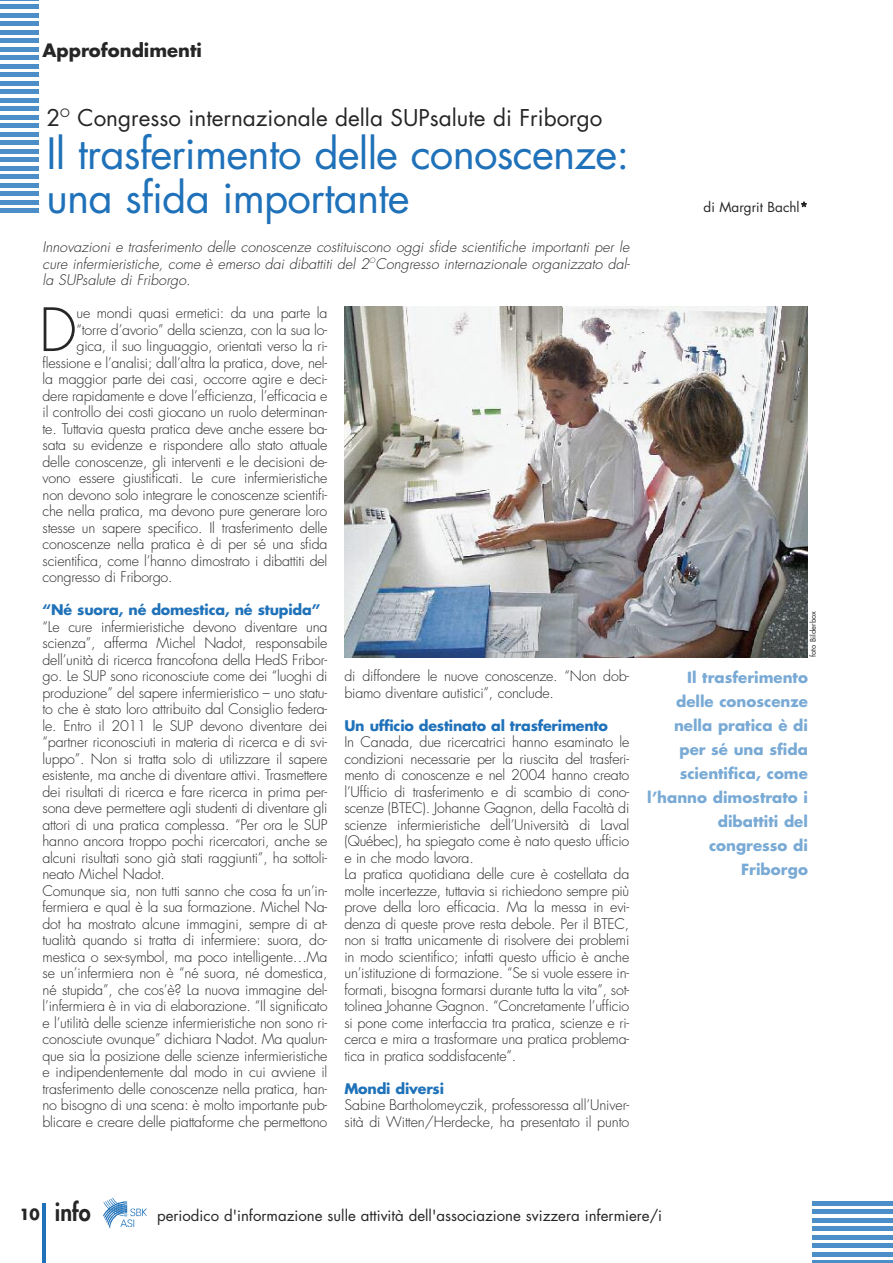
<style>
.page{position:relative;width:893px;height:1263px;background:#fff}
.page>*{position:absolute;margin:0;border:0;box-sizing:border-box;transform-origin:0 0}
.t1{font:300 58.05px "Futura";color:#272627}
.t2{font:42px/43.5px "Futura";letter-spacing:-.02em;color:#1f71b9}
.t3{font:800 24px "Futura";color:#272627;scale:.91 1}
.t4{font:22.5px "Futura";color:#272627}
.t5{font:700 18px "Futura";color:#272627}
.t6{font:700 15px/24px "Futura";color:#79aad5;text-align:right}
.t7{font:15px "Futura";color:#272627}
.t8{font:300 14.25px/16.5px "Futura";letter-spacing:-.015em;color:#272627}
.t9{font:italic 300 14.25px/16.5px "Futura";letter-spacing:.005em;color:#272627;text-align:justify}
.t10{font:700 14.25px "Futura";letter-spacing:-.015em;color:#1f71b9}
.t11{font:13.5px "Futura";color:#272627}
.t12{font:7.5px "Futura";color:#272627}
.s1{font-weight:300}
.s2{font-weight:700;font-size:15px}
</style>
<div class="page">
<hr style="left:812px;top:1261px;width:81px;height:2px;background:#4c8ec7">
<hr style="left:812px;top:1252px;width:81px;height:4px;background:#4c8ec7">
<hr style="left:812px;top:1244px;width:81px;height:4px;background:#4c8ec7">
<hr style="left:812px;top:1235px;width:81px;height:4px;background:#4c8ec7">
<hr style="left:812px;top:1227px;width:81px;height:4px;background:#4c8ec7">
<hr style="left:812px;top:1218px;width:81px;height:4px;background:#4c8ec7">
<hr style="left:812px;top:1210px;width:81px;height:4px;background:#4c8ec7">
<hr style="left:812px;top:1201px;width:81px;height:4px;background:#4c8ec7">
<img style="left:104px;top:1201px;width:43px;height:28px">
<img style="left:103px;top:1197px;width:24px;height:20px">
<hr style="left:43px;top:1203px;width:3px;height:60px;background:#1f71b9">
<hr style="left:0;top:209px;width:38px;height:4px;background:#4c8ec7">
<hr style="left:0;top:200px;width:38px;height:4px;background:#4c8ec7">
<hr style="left:0;top:192px;width:38px;height:4px;background:#4c8ec7">
<hr style="left:0;top:183px;width:38px;height:4px;background:#4c8ec7">
<hr style="left:0;top:175px;width:38px;height:4px;background:#4c8ec7">
<hr style="left:0;top:166px;width:38px;height:4px;background:#4c8ec7">
<hr style="left:0;top:158px;width:38px;height:4px;background:#4c8ec7">
<hr style="left:0;top:149px;width:38px;height:4px;background:#4c8ec7">
<hr style="left:0;top:141px;width:38px;height:4px;background:#4c8ec7">
<hr style="left:0;top:132px;width:38px;height:4px;background:#4c8ec7">
<hr style="left:0;top:124px;width:38px;height:4px;background:#4c8ec7">
<hr style="left:0;top:115px;width:38px;height:4px;background:#4c8ec7">
<hr style="left:0;top:107px;width:38px;height:4px;background:#4c8ec7">
<hr style="left:0;top:98px;width:38px;height:4px;background:#4c8ec7">
<hr style="left:0;top:90px;width:38px;height:4px;background:#4c8ec7">
<hr style="left:0;top:81px;width:38px;height:4px;background:#4c8ec7">
<hr style="left:0;top:73px;width:38px;height:4px;background:#4c8ec7">
<hr style="left:0;top:64px;width:38px;height:4px;background:#4c8ec7">
<hr style="left:0;top:56px;width:38px;height:4px;background:#4c8ec7">
<hr style="left:0;top:47px;width:38px;height:4px;background:#4c8ec7">
<hr style="left:0;top:39px;width:38px;height:4px;background:#4c8ec7">
<hr style="left:0;top:30px;width:38px;height:4px;background:#4c8ec7">
<div style="left:0;top:21px;width:38px;height:5px;background:#4c8ec7"></div>
<hr style="left:0;top:13px;width:38px;height:4px;background:#4c8ec7">
<div style="left:0;top:4px;width:38px;height:5px;background:#4c8ec7"></div>
<hr style="left:0;top:0;width:38px;height:1px;background:#4c8ec7">
<img style="left:344px;top:307px;width:464px;height:350px">
<p class="t5" style="left:43px;top:42px;width:161px">Approfondimenti</p>
<h3 class="t4" style="left:46px;top:107px;width:558px">2<sup>O</sup> Congresso internazionale della SUPsalute di Friborgo</h3>
<h2 class="t2" style="left:46px;top:135px;width:584px">Il trasferimento delle conoscenze: una sfida importante</h2>
<p class="t9" style="left:43px;top:240px;width:589px">Innovazioni e trasferimento delle conoscenze costituiscono oggi sfide scientifiche importanti per le cure infermieristiche, come è emerso dai dibattiti del 2<sup>O</sup>Congresso internazionale organizzato dal&shy;la SUPsalute di Friborgo.</p>
<h1 class="t1" style="left:39px;top:303px;width:39px">D</h1>
<p class="t8" style="left:76px;top:306px;width:252px">ue mondi quasi ermetici: da una parte la</p>
<p class="t8" style="left:76px;top:322px;width:252px">“torre d’avorio” della scienza, con la sua lo-</p>
<p class="t8" style="left:76px;top:339px;width:252px">gica, il suo linguaggio, orientati verso la ri-</p>
<p class="t8" style="left:43px;top:355px;width:286px">flessione e l’analisi; dall’altra la pratica, dove, nel-</p>
<p class="t8" style="left:43px;top:372px;width:286px">la maggior parte dei casi, occorre agire e deci-</p>
<p class="t8" style="left:43px;top:388px;width:286px">dere rapidamente e dove l’efficienza, l’efficacia e</p>
<p class="t8" style="left:43px;top:405px;width:286px">il controllo dei costi giocano un ruolo determinan-</p>
<p class="t8" style="left:43px;top:421px;width:286px">te. Tuttavia questa pratica deve anche essere ba-</p>
<p class="t8" style="left:43px;top:438px;width:286px">sata su evidenze e rispondere allo stato attuale</p>
<p class="t8" style="left:43px;top:454px;width:286px">delle conoscenze, gli interventi e le decisioni de-</p>
<p class="t8" style="left:43px;top:471px;width:286px">vono essere giustificati. Le cure infermieristiche</p>
<p class="t8" style="left:43px;top:487px;width:286px">non devono solo integrare le conoscenze scientifi-</p>
<p class="t8" style="left:43px;top:504px;width:286px">che nella pratica, ma devono pure generare loro</p>
<p class="t8" style="left:43px;top:520px;width:286px">stesse un sapere specifico. Il trasferimento delle</p>
<p class="t8" style="left:43px;top:537px;width:286px">conoscenze nella pratica è di per sé una sfida</p>
<p class="t8" style="left:43px;top:553px;width:286px">scientifica, come l’hanno dimostrato i dibattiti del</p>
<p class="t8" style="left:43px;top:570px;width:132px">congresso di Friborgo.</p>
<p class="t10" style="left:43px;top:603px;width:279px">“Né suora, né domestica, né stupida”</p>
<p class="t8" style="left:43px;top:619px;width:286px">“Le cure infermieristiche devono diventare una scienza”, afferma Michel Nadot, responsabile dell’unità di ricerca francofona della HedS Fribor&shy;go. Le SUP sono riconosciute come dei “luoghi di produzione” del sapere infermieristico – uno statu&shy;to che è stato loro attribuito dal Consiglio federa&shy;le. Entro il 2011 le SUP devono diventare dei “partner riconosciuti in materia di ricerca e di svi&shy;luppo”. Non si tratta solo di utilizzare il sapere esistente, ma anche di diventare attivi. Trasmettere dei risultati di ricerca e fare ricerca in prima per&shy;sona deve permettere agli studenti di diventare gli attori di una pratica complessa. “Per ora le SUP hanno ancora troppo pochi ricercatori, anche se alcuni risultati sono già stati raggiunti”, ha sottoli&shy;neato Michel Nadot.<br>Comunque sia, non tutti sanno che cosa fa un’in&shy;fermiera e qual è la sua formazione. Michel Na&shy;dot ha mostrato alcune immagini, sempre di at&shy;tualità quando si tratta di infermiere: suora, do&shy;mestica o sex-symbol, ma poco intelligente…Ma se un’infermiera non è “né suora, né domestica, né stupida”, che cos’è? La nuova immagine del&shy;l’infermiera è in via di elaborazione. “Il significato e l’utilità delle scienze infermieristiche non sono ri&shy;conosciute ovunque” dichiara Nadot. Ma qualun&shy;que sia la posizione delle scienze infermieristiche e indipendentemente dal modo in cui avviene il trasferimento delle conoscenze nella pratica, han&shy;no bisogno di una scena: è molto importante pub&shy;blicare e creare delle piattaforme che permettono</p>
<p class="t8" style="left:344px;top:669px;width:286px">di diffondere le nuove conoscenze. “Non dob&shy;biamo diventare autistici”, conclude.</p>
<p class="t10" style="left:344px;top:719px;width:265px">Un ufficio destinato al trasferimento</p>
<p class="t8" style="left:344px;top:735px;width:286px">In Canada, due ricercatrici hanno esaminato le condizioni necessarie per la riuscita del trasferi&shy;mento di conoscenze e nel 2004 hanno creato l’Ufficio di trasferimento e di scambio di cono&shy;scenze (BTEC). Johanne Gagnon, della Facoltà di scienze infermieristiche dell’Università di Laval (Québec), ha spiegato come è nato questo ufficio e in che modo lavora.<br>La pratica quotidiana delle cure è costellata da molte incertezze, tuttavia si richiedono sempre più prove della loro efficacia. Ma la messa in evi&shy;denza di queste prove resta debole. Per il BTEC, non si tratta unicamente di risolvere dei problemi in modo scientifico; infatti questo ufficio è anche un’istituzione di formazione. “Se si vuole essere in&shy;formati, bisogna formarsi durante tutta la vita”, sot&shy;tolinea Johanne Gagnon. “Concretamente l’ufficio si pone come interfaccia tra pratica, scienze e ri&shy;cerca e mira a trasformare una pratica problema&shy;tica in pratica soddisfacente”.</p>
<p class="t10" style="left:344px;top:1082px;width:101px">Mondi diversi</p>
<p class="t8" style="left:344px;top:1098px;width:286px">Sabine Bartholomeyczik, professoressa all’Univer&shy;sità di Witten/Herdecke, ha presentato il punto</p>
<p class="t11" style="left:704px;top:201px;width:106px">di Margrit Bachl<span class="s1">*</span></p>
<p class="t12" style="left:809px;top:657px;width:47px;rotate:-90deg">foto Bilderbox</p>
<p class="t6" style="left:647px;top:666px;width:162px">Il trasferimento delle conoscenze nella pratica è di per sé una sfida scientifica, come l’hanno dimostrato i dibattiti del congresso di<br>Friborgo</p>
<h3 class="t3" style="left:19px;top:1200px;width:80px"><span class="s2">10</span> info</h3>
<p class="t7" style="left:157px;top:1208px;width:506px">periodico d'informazione sulle attività dell'associazione svizzera infermiere/i</p>
</div>
